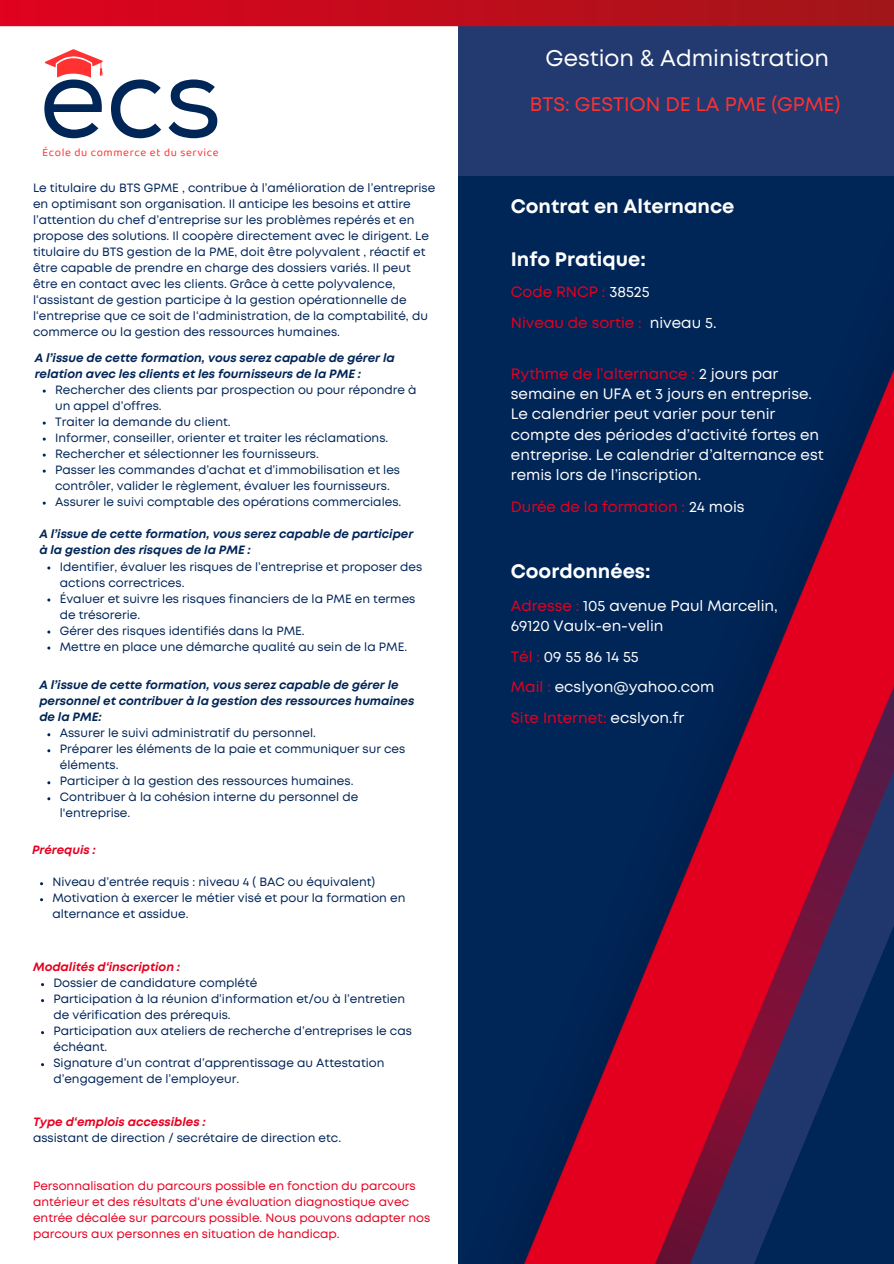
<style>
.page{position:relative;width:894px;height:1264px;background:#fff}
.page>*{position:absolute;margin:0;border:0;box-sizing:border-box;transform-origin:0 0}
.t1{font:113.7px "Nexa";color:#002557}
.t2{font:22.65px "Mont";color:#fff}
.t3{font:19.65px "Mont";color:#ff3131}
.t4{font:700 19.5px "Mont";color:#fff}
.t5{font:15px/20.2px "Mont";color:#fff}
.t6{font:15px "Mont";color:#e60020}
.t7{font:12px/16px "Mont";color:#002557}
.t8{font:italic 700 12px/16px "Mont";color:#002557}
.t9{font:12px/16px "Mont";color:#e60020}
.t10{font:italic 700 12px "Mont";color:#e60020}
.t11{font:11.25px "Baloo 2";letter-spacing:.055em;color:#ff3131}
.s1{color:#fff}
.s2{color:#e60020}
</style>
<div class="page">
<img style="left:458px;top:176px;width:435px;height:1087px">
<svg style="left:655px;top:205px;width:238px;height:1058px;fill:#002456"></svg>
<svg style="left:45px;top:49px;width:58px;height:28px"></svg>
<div style="left:458px;top:0;width:435px;height:176px;background:#223a70"></div>
<svg style="left:0;top:0;width:893px;height:26px"></svg>
<p class="t1" style="left:39px;top:30px;width:184px">ecs</p>
<h2 class="t11" style="left:42px;top:146px;width:178px">École du commerce et du service</h2>
<p class="t7" style="left:33px;top:180px;width:404px">Le titulaire du BTS GPME , contribue à l’amélioration de l’entreprise en optimisant son organisation. Il anticipe les besoins et attire l’attention du chef d’entreprise sur les problèmes repérés et en propose des solutions. Il coopère directement avec le dirigent. Le titulaire du BTS gestion de la PME, doit être polyvalent , réactif et être capable de prendre en charge des dossiers variés. Il peut être en contact avec les clients. Grâce à cette polyvalence, l‘assistant de gestion participe à la gestion opérationnelle de l‘entreprise que ce soit de l‘administration, de la comptabilité, du commerce ou la gestion des ressources humaines.</p>
<p class="t8" style="left:35px;top:350px;width:361px">A l’issue de cette formation, vous serez capable de gérer la relation avec les clients et les fournisseurs de la PME :</p>
<h6 class="t7" style="left:55px;top:382px;width:363px">Rechercher des clients par prospection ou pour répondre à un appel d’offres.</h6>
<p class="t7" style="left:55px;top:414px;width:177px">Traiter la demande du client.</p>
<p class="t7" style="left:55px;top:430px;width:334px">Informer, conseiller, orienter et traiter les réclamations.</p>
<p class="t7" style="left:55px;top:446px;width:265px">Rechercher et sélectionner les fournisseurs.</p>
<p class="t7" style="left:55px;top:462px;width:346px">Passer les commandes d’achat et d’immobilisation et les contrôler, valider le règlement, évaluer les fournisseurs.</p>
<p class="t7" style="left:55px;top:494px;width:347px">Assurer le suivi comptable des opérations commerciales.</p>
<p class="t8" style="left:39px;top:527px;width:375px">A l’issue de cette formation, vous serez capable de participer à la gestion des risques de la PME :</p>
<h6 class="t7" style="left:60px;top:559px;width:364px">Identifier, évaluer les risques de l’entreprise et proposer des actions correctrices.</h6>
<p class="t7" style="left:60px;top:591px;width:357px">Évaluer et suivre les risques financiers de la PME en termes de trésorerie.</p>
<p class="t7" style="left:60px;top:623px;width:246px">Gérer des risques identifiés dans la PME.</p>
<p class="t7" style="left:60px;top:639px;width:349px">Mettre en place une démarche qualité au sein de la PME.</p>
<p class="t8" style="left:39px;top:678px;width:376px">A l’issue de cette formation, vous serez capable de gérer le personnel et contribuer à la gestion des ressources humaines de la PME:</p>
<p class="t7" style="left:60px;top:726px;width:257px">Assurer le suivi administratif du personnel.</p>
<p class="t7" style="left:60px;top:742px;width:347px">Préparer les éléments de la paie et communiquer sur ces éléments.</p>
<p class="t7" style="left:60px;top:774px;width:295px">Participer à la gestion des ressources humaines.</p>
<p class="t7" style="left:60px;top:790px;width:300px">Contribuer à la cohésion interne du personnel de l'entreprise.</p>
<p class="t10" style="left:32px;top:845px;width:65px">Prérequis :</p>
<h6 class="t7" style="left:52px;top:874px;width:324px">Niveau d’entrée requis : niveau 4 ( BAC ou équivalent)</h6>
<p class="t7" style="left:52px;top:890px;width:354px">Motivation à exercer le métier visé et pour la formation en alternance et assidue.</p>
<p class="t10" style="left:33px;top:962px;width:149px">Modalités d‘inscription :</p>
<p class="t7" style="left:53px;top:975px;width:205px">Dossier de candidature complété</p>
<p class="t7" style="left:53px;top:991px;width:353px">Participation à la réunion d’information et/ou à l’entretien de vérification des prérequis.</p>
<h6 class="t7" style="left:53px;top:1023px;width:360px">Participation aux ateliers de recherche d’entreprises le cas échéant.</h6>
<p class="t7" style="left:53px;top:1055px;width:332px">Signature d’un contrat d’apprentissage au Attestation d’engagement de l’employeur.</p>
<p class="t10" style="left:33px;top:1117px;width:174px">Type d‘emplois accessibles :</p>
<h6 class="t7" style="left:33px;top:1130px;width:309px">assistant de direction / secrétaire de direction etc.</h6>
<h5 class="t9" style="left:33px;top:1178px;width:398px">Personnalisation du parcours possible en fonction du parcours antérieur et des résultats d‘une évaluation diagnostique avec entrée décalée sur parcours possible. Nous pouvons adapter nos parcours aux personnes en situation de handicap.</h5>
<h3 class="t2" style="left:545px;top:50px;width:285px">Gestion &amp; Administration</h3>
<h4 class="t3" style="left:529px;top:97px;width:312px">BTS: GESTION DE LA PME (GPME)</h4>
<h4 class="t4" style="left:510px;top:199px;width:225px">Contrat en Alternance</h4>
<h5 class="t4" style="left:510px;top:252px;width:136px">Info Pratique:</h5>
<h5 class="t6" style="left:510px;top:286px;width:140px">Code RNCP : <span class="s1">38525</span></h5>
<h5 class="t6" style="left:510px;top:317px;width:207px">Niveau de sortie : <span class="s1">niveau 5.</span></h5>
<p class="t5" style="left:510px;top:364px;width:314px"><span class="s2">Rythme de l’alternance :</span> 2 jours par semaine en UFA et 3 jours en entreprise.<br>Le calendrier peut varier pour tenir compte des périodes d’activité fortes en entreprise. Le calendrier d’alternance est remis lors de l’inscription.</p>
<h1 class="t6" style="left:510px;top:501px;width:235px">Durée de la formation : <span class="s1">24 mois</span></h1>
<h5 class="t4" style="left:510px;top:564px;width:141px">Coordonnées:</h5>
<h5 class="t5" style="left:510px;top:596px;width:268px"><span class="s2">Adresse :</span> 105 avenue Paul Marcelin,<br>69120 Vaulx-en-velin</h5>
<h5 class="t5" style="left:510px;top:647px;width:129px"><span class="s2">Tél :</span> 09 55 86 14 55</h5>
<h4 class="t5" style="left:510px;top:678px;width:205px"><span class="s2">Mail :</span> ecslyon@yahoo.com</h4>
<h5 class="t6" style="left:510px;top:712px;width:175px">Site Internet: <span class="s1">ecslyon.fr</span></h5>
</div>
